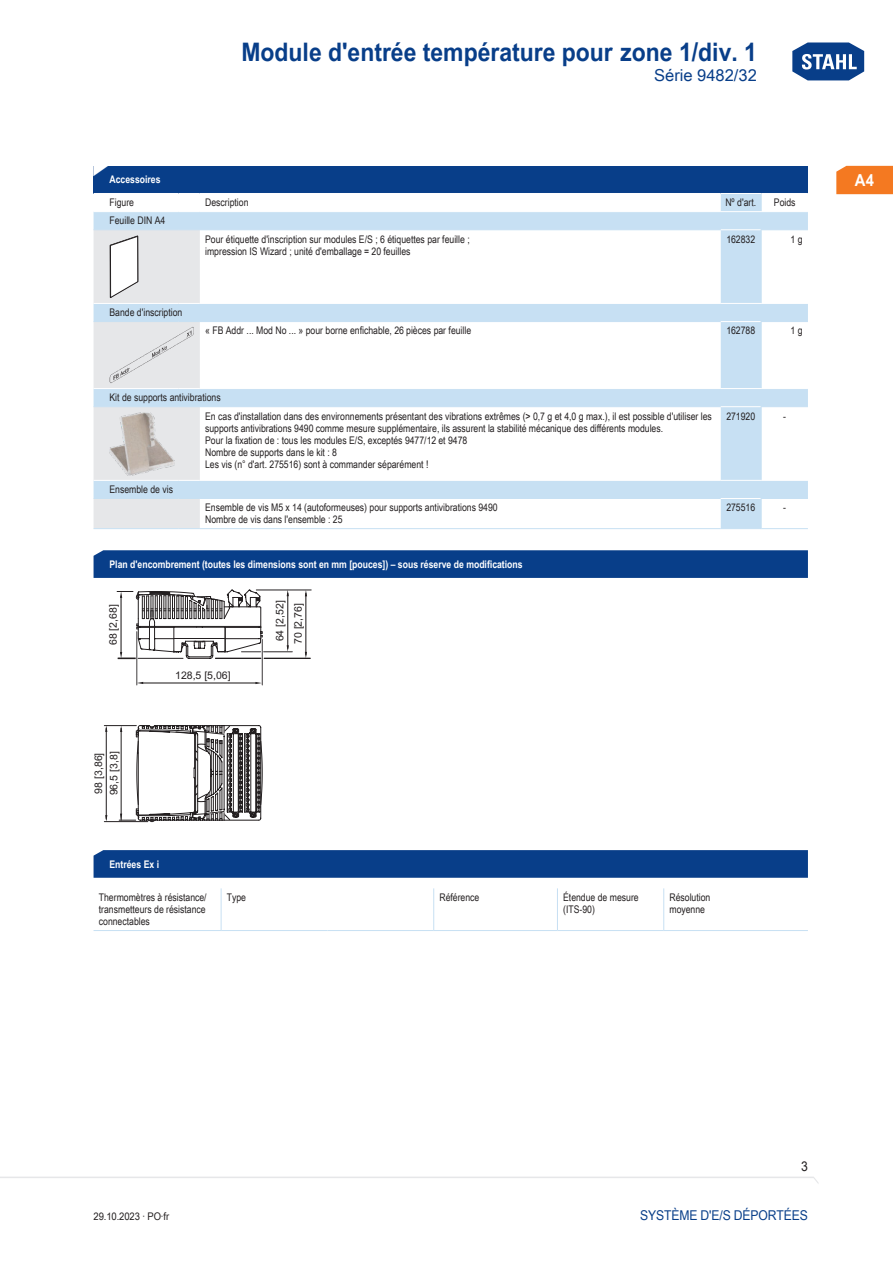
<style>
.page{position:relative;width:893px;height:1263px;background:#fff}
.page>*{position:absolute;margin:0;border:0;box-sizing:border-box;transform-origin:0 0}
.t1{font:700 25.5px "Arial Unicode MS";color:#083e89;scale:.9 1}
.TabHeader1stColumn{font:700 24px "Arial Unicode MS";color:#fff;scale:1.45 1}
.t2{font:16.5px "Arial Unicode MS";color:#083e89}
.t3{font:700 16.5px "Arial Unicode MS";color:#fff;scale:.9 1}
.t4{font:13.5px "Arial Unicode MS";letter-spacing:-.01em;color:#083e89;scale:.9 1}
.t5{font:13.5px "Arial Unicode MS";color:#231f20;scale:.9 1}
.TabBodyLeft{font:10.5px/12px "Arial Unicode MS";color:#231f20;scale:.83 1}
.TabHeader1stColumn-2{font:700 10.5px "Arial Unicode MS";color:#fff;scale:.83 1}
.TabBody1stColumnTitl{font:10.5px "Arial Unicode MS";color:#231f20;scale:.83 1}
.TabBodyLeft-2{font:10.5px "Arial Unicode MS";color:#231f20}
.TabBodyCenter{font:10.5px "Arial Unicode MS";color:#231f20;scale:.83 1}
.TabBodyLeft-3{font:10.5px "Arial Unicode MS";color:#231f20;scale:.9 1}
.TabBody1stColumn{font:10.5px "Arial Unicode MS";color:#231f20;scale:.83 1}
.TabBodyRight{font:10.5px "Arial Unicode MS";color:#231f20;scale:.83 1}
</style>
<div class="page">
<svg style="left:792px;top:42px;width:73px;height:39px"></svg>
<svg style="left:0;top:1176px;width:818px;height:7px"></svg>
<div style="left:836px;top:166px;width:57px;height:28px;background:#f47921"></div>
<svg style="left:94px;top:550px;width:714px;height:28px;background:#0b408a"></svg>
<div style="left:94px;top:166px;width:714px;height:27px;background:#083e89"></div>
<svg style="left:94px;top:194px;width:714px;height:334px"></svg>
<svg style="left:761px;top:194px;width:1px;height:17px"></svg>
<hr style="left:94px;top:211px;width:85px;height:1px;background:#fff">
<svg style="left:179px;top:211px;width:21px;height:1px"></svg>
<hr style="left:200px;top:211px;width:521px;height:1px;background:#fff">
<hr style="left:721px;top:211px;width:40px;height:1px;background:#fff">
<hr style="left:761px;top:211px;width:47px;height:1px;background:#fff">
<hr style="left:200px;top:229px;width:521px;height:1px;background:#c7e0f3">
<hr style="left:721px;top:229px;width:40px;height:1px;background:#fff">
<hr style="left:761px;top:229px;width:47px;height:1px;background:#c7e0f3">
<hr style="left:761px;top:230px;width:1px;height:73px;background:#c7e0f3">
<hr style="left:200px;top:303px;width:521px;height:1px;background:#fff">
<hr style="left:721px;top:303px;width:40px;height:1px;background:#fff">
<hr style="left:761px;top:303px;width:47px;height:1px;background:#fff">
<hr style="left:200px;top:321px;width:521px;height:1px;background:#c7e0f3">
<hr style="left:721px;top:321px;width:40px;height:1px;background:#fff">
<hr style="left:761px;top:321px;width:47px;height:1px;background:#c7e0f3">
<hr style="left:761px;top:322px;width:1px;height:66px;background:#c7e0f3">
<hr style="left:200px;top:388px;width:521px;height:1px;background:#fff">
<hr style="left:721px;top:388px;width:40px;height:1px;background:#fff">
<hr style="left:761px;top:388px;width:47px;height:1px;background:#fff">
<hr style="left:200px;top:406px;width:521px;height:1px;background:#c7e0f3">
<hr style="left:721px;top:406px;width:40px;height:1px;background:#fff">
<hr style="left:761px;top:406px;width:47px;height:1px;background:#c7e0f3">
<hr style="left:761px;top:407px;width:1px;height:73px;background:#c7e0f3">
<hr style="left:200px;top:480px;width:521px;height:1px;background:#fff">
<hr style="left:721px;top:480px;width:40px;height:1px;background:#fff">
<hr style="left:761px;top:480px;width:47px;height:1px;background:#fff">
<hr style="left:200px;top:498px;width:521px;height:1px;background:#c7e0f3">
<hr style="left:200px;top:528px;width:521px;height:1px;background:#c7e0f3">
<hr style="left:721px;top:498px;width:40px;height:1px;background:#fff">
<hr style="left:721px;top:528px;width:40px;height:1px;background:#c7e0f3">
<hr style="left:761px;top:498px;width:47px;height:1px;background:#c7e0f3">
<hr style="left:761px;top:528px;width:47px;height:1px;background:#c7e0f3">
<svg style="left:761px;top:499px;width:1px;height:29px"></svg>
<svg style="left:94px;top:229px;width:106px;height:300px;background:#dde5eb"></svg>
<img style="left:109px;top:327px;width:86px;height:56px">
<img style="left:109px;top:412px;width:66px;height:63px">
<hr style="left:306px;top:593px;width:1px;height:62px;background:#231f20">
<hr style="left:256px;top:590px;width:55px;height:1px;background:#231f20">
<hr style="left:264px;top:658px;width:46px;height:1px;background:#231f20">
<hr style="left:106px;top:728px;width:1px;height:91px;background:#231f20">
<hr style="left:104px;top:821px;width:44px;height:1px;background:#231f20">
<hr style="left:104px;top:725px;width:32px;height:1px;background:#231f20">
<svg style="left:305px;top:652px;width:2px;height:6px"></svg>
<svg style="left:117px;top:589px;width:175px;height:233px"></svg>
<hr style="left:138px;top:658px;width:45px;height:1px;background:#231f20">
<hr style="left:215px;top:658px;width:46px;height:1px;background:#231f20">
<hr style="left:221px;top:888px;width:1px;height:42px;background:#c7e0f3">
<hr style="left:433px;top:888px;width:1px;height:42px;background:#c7e0f3">
<hr style="left:557px;top:888px;width:1px;height:42px;background:#c7e0f3">
<hr style="left:663px;top:888px;width:1px;height:42px;background:#c7e0f3">
<hr style="left:94px;top:930px;width:127px;height:1px;background:#c7e0f3">
<hr style="left:221px;top:930px;width:106px;height:1px;background:#c7e0f3">
<hr style="left:327px;top:930px;width:107px;height:1px;background:#c7e0f3">
<hr style="left:434px;top:930px;width:123px;height:1px;background:#c7e0f3">
<hr style="left:557px;top:930px;width:107px;height:1px;background:#c7e0f3">
<hr style="left:664px;top:930px;width:144px;height:1px;background:#c7e0f3">
<svg style="left:94px;top:850px;width:714px;height:28px;background:#0b408a"></svg>
<h1 class="t1" style="left:241px;top:33px;width:574px">Module d'entrée température pour zone 1/div. 1</h1>
<h3 class="t2" style="left:654px;top:63px;width:104px">Série 9482/32</h3>
<p class="TabHeader1stColumn" style="left:90px;top:154px;width:16px">◤</p>
<p class="TabHeader1stColumn-2" style="left:109px;top:172px;width:63px">Accessoires</p>
<p class="TabBody1stColumn" style="left:109px;top:195px;width:31px">Figure</p>
<p class="TabBodyLeft" style="left:205px;top:196px;width:54px">Description</p>
<p class="TabBodyCenter" style="left:725px;top:195px;width:39px">Nº d'art.</p>
<p class="TabBodyCenter" style="left:774px;top:195px;width:28px">Poids</p>
<p class="TabBody1stColumnTitl" style="left:109px;top:213px;width:69px">Feuille DIN A4</p>
<p class="TabBodyLeft" style="left:205px;top:233px;width:320px">Pour étiquette d'inscription sur modules E/S ; 6 étiquettes par feuille ; impression IS Wizard ; unité d'emballage = 20 feuilles</p>
<p class="TabBodyCenter" style="left:726px;top:231px;width:36px">162832</p>
<p class="TabBodyRight" style="left:791px;top:231px;width:16px">1 g</p>
<p class="TabBody1stColumnTitl" style="left:109px;top:305px;width:89px">Bande d'inscription</p>
<p class="TabBodyLeft" style="left:205px;top:324px;width:322px">« FB Addr ... Mod No ... » pour borne enfichable, 26 pièces par feuille</p>
<p class="TabBodyCenter" style="left:726px;top:323px;width:36px">162788</p>
<p class="TabBodyRight" style="left:791px;top:323px;width:16px">1 g</p>
<p class="TabBody1stColumnTitl" style="left:109px;top:390px;width:135px">Kit de supports antivibrations</p>
<p class="TabBodyLeft" style="left:205px;top:410px;width:612px">En cas d'installation dans des environnements présentant des vibrations extrêmes (&gt; 0,7 g et 4,0 g max.), il est possible d'utiliser les supports antivibrations 9490 comme mesure supplémentaire, ils assurent la stabilité mécanique des différents modules.<br>Pour la fixation de : tous les modules E/S, exceptés 9477/12 et 9478<br>Nombre de supports dans le kit : 8<br>Les vis (n° d'art. 275516) sont à commander séparément !</p>
<p class="TabBodyCenter" style="left:726px;top:408px;width:36px">271920</p>
<p class="TabBodyCenter" style="left:783px;top:408px;width:5px">-</p>
<p class="TabBody1stColumnTitl" style="left:109px;top:482px;width:78px">Ensemble de vis</p>
<p class="TabBodyLeft" style="left:205px;top:501px;width:354px">Ensemble de vis M5 x 14 (autoformeuses) pour supports antivibrations 9490<br>Nombre de vis dans l'ensemble : 25</p>
<p class="TabBodyCenter" style="left:726px;top:500px;width:36px">275516</p>
<p class="TabBodyCenter" style="left:783px;top:500px;width:5px">-</p>
<p class="TabHeader1stColumn-2" style="left:109px;top:556px;width:499px">Plan d'encombrement (toutes les dimensions sont en mm [pouces]) – sous réserve de modifications</p>
<p class="TabBodyLeft-2" style="left:276px;top:641px;width:42px;rotate:-90deg">64 [2,52]</p>
<p class="TabBodyLeft-2" style="left:109px;top:645px;width:42px;rotate:-90deg">68 [2,68]</p>
<p class="TabBodyLeft-2" style="left:294px;top:644px;width:42px;rotate:-90deg">70 [2,76]</p>
<p class="TabBodyLeft-2" style="left:175px;top:672px;width:57px">128,5 [5,06]</p>
<p class="TabBodyLeft-2" style="left:110px;top:795px;width:45px;rotate:-90deg">96,5 [3,8]</p>
<p class="TabBodyLeft-2" style="left:95px;top:793px;width:42px;rotate:-90deg">98 [3,86]</p>
<p class="TabHeader1stColumn-2" style="left:109px;top:856px;width:61px">Entrées Ex i</p>
<p class="TabBodyLeft" style="left:99px;top:891px;width:131px">Thermomètres à résistance/</p>
<p class="TabBodyLeft" style="left:99px;top:903px;width:130px">transmetteurs de résistance</p>
<p class="TabBodyLeft" style="left:99px;top:915px;width:63px">connectables</p>
<p class="TabBodyLeft" style="left:227px;top:891px;width:25px">Type</p>
<p class="TabBodyLeft" style="left:439px;top:891px;width:50px">Référence</p>
<p class="TabBodyLeft" style="left:563px;top:891px;width:93px">Étendue de mesure (ITS-90)</p>
<p class="TabBodyLeft" style="left:669px;top:891px;width:51px">Résolution</p>
<p class="TabBodyLeft" style="left:669px;top:903px;width:44px">moyenne</p>
<h3 class="t3" style="left:855px;top:168px;width:23px">A4</h3>
<p class="t5" style="left:801px;top:1157px;width:9px">3</p>
<p class="TabBodyLeft-3" style="left:94px;top:1208px;width:86px">29.10.2023 · PO·fr</p>
<p class="t4" style="left:640px;top:1205px;width:186px">Système d'E/S déportées</p>
</div>
